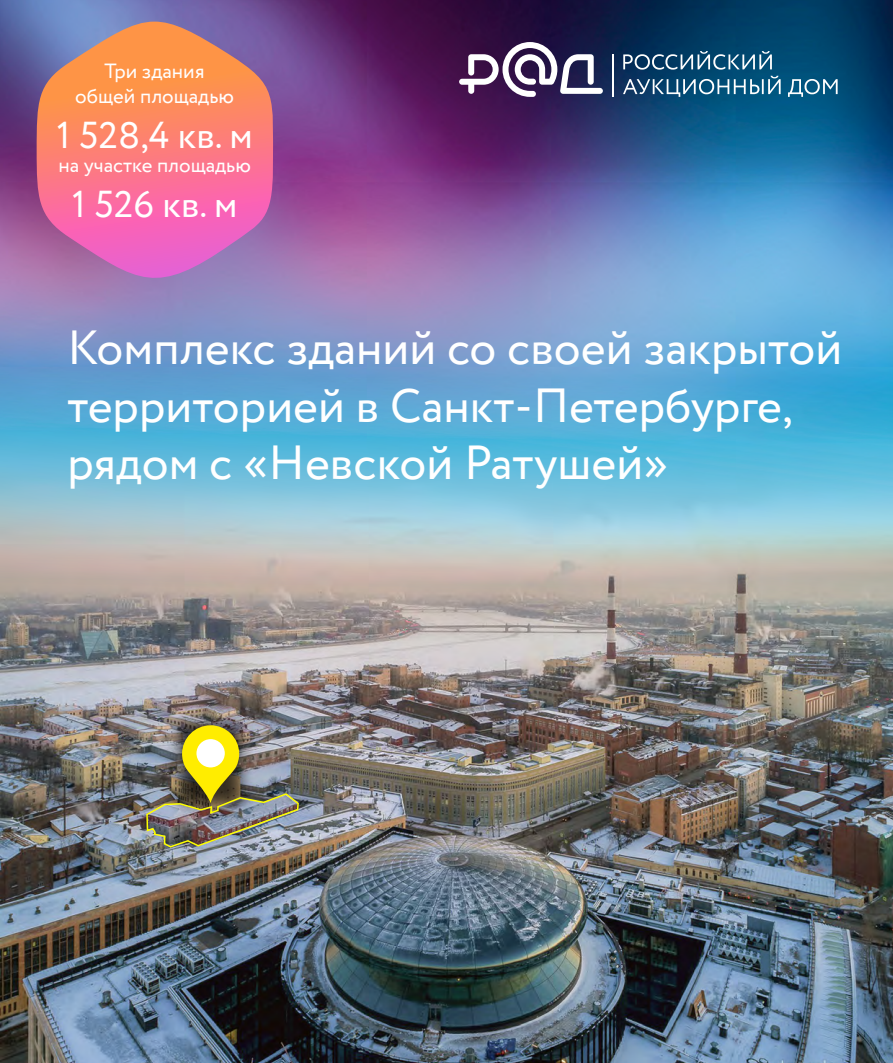
<style>
.page{position:relative;width:893px;height:1063px;background:#fff}
.page>*{position:absolute;margin:0;border:0;box-sizing:border-box;transform-origin:0 0}
.t1{font:47.7px/57.3px "Circe";color:#fff}
.t2{font:37.35px "Circe";color:#fff}
.t3{font:20.55px/24.6px "Circe";color:#fff;text-align:center}
</style>
<div class="page">
<img style="left:0;top:0;width:893px;height:176px">
<img style="left:0;top:176px;width:893px;height:887px">
<svg style="left:623px;top:51px;width:149px;height:19px;background:#3f6d8b"></svg>
<svg style="left:623px;top:76px;width:215px;height:21px;background:#387192"></svg>
<hr style="left:612px;top:54px;width:2px;height:43px;background:#fff">
<svg style="left:459px;top:42px;width:144px;height:55px"></svg>
<svg style="left:37px;top:22px;width:241px;height:274px;background:#dc798b"></svg>
<div style="left:167px;top:711px;width:87px;height:107px;background:#000;opacity:.75"></div>
<img style="left:145px;top:725px;width:155px;height:123px">
<p class="t3" style="left:75px;top:60px;width:160px">Три здания общей площадью</p>
<p class="t2" style="left:57px;top:110px;width:198px">1 528,4 кв. м</p>
<p class="t3" style="left:58px;top:154px;width:194px">на участке площадью</p>
<p class="t2" style="left:72px;top:180px;width:167px">1 526 кв. м</p>
<p class="t1" style="left:68px;top:321px;width:776px">Комплекс зданий со своей закрытой территорией в Санкт-Петербурге, рядом с «Невской Ратушей»</p>
</div>
